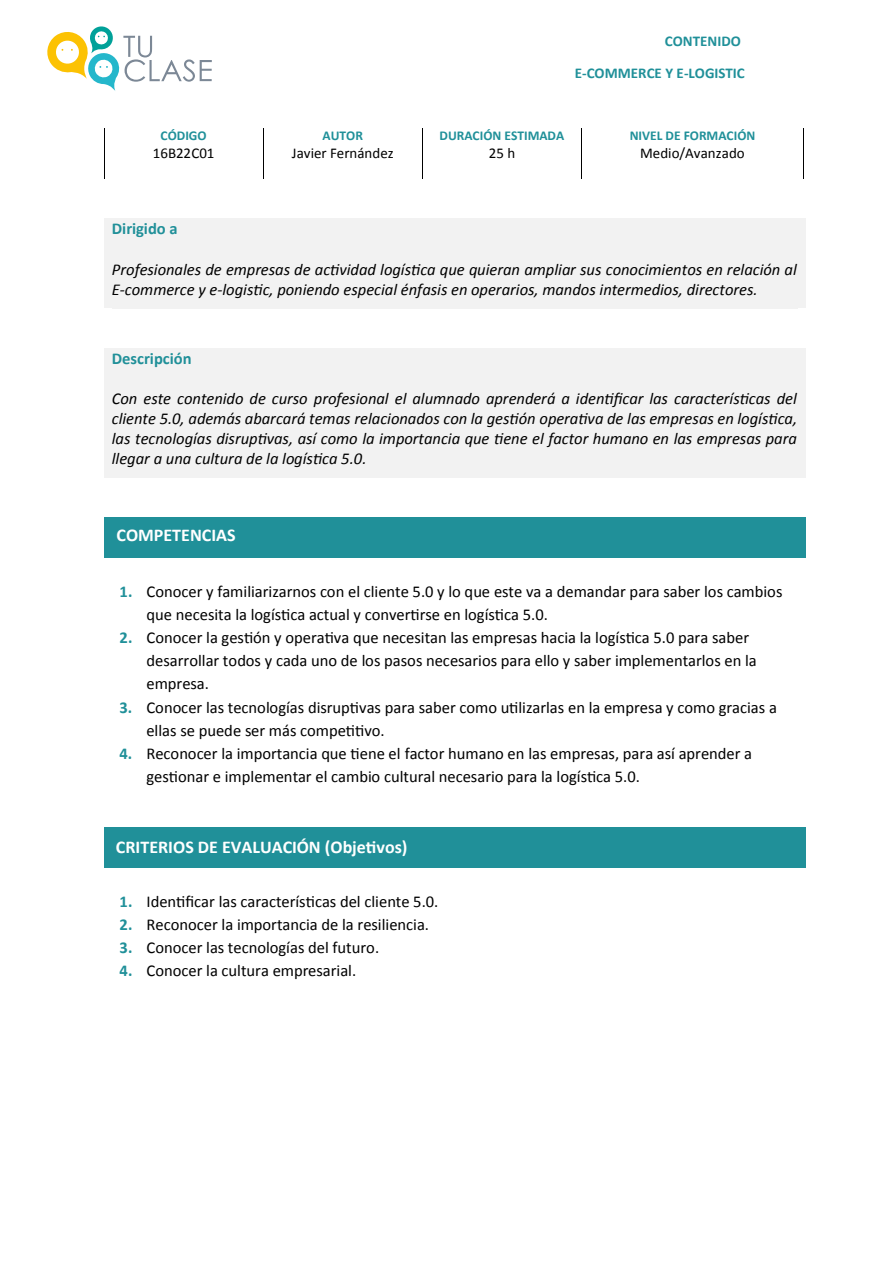
<style>
.page{position:relative;width:893px;height:1263px;background:#fff}
.page>*{position:absolute;margin:0;border:0;box-sizing:border-box;transform-origin:0 0}
.t1{font:700 18px "Calibri";color:#fff}
.t2{font:16.5px/23.1px "Calibri";color:#000}
.t3{font:italic 16.5px/20.1px "Calibri";color:#000}
.t4{font:700 16.5px "Calibri";color:#209099}
.t5{font:15px "Calibri";color:#000}
.t6{font:700 15px/31.8px "Calibri";color:#209099;text-align:right}
.t7{font:700 13.5px "Calibri";color:#209099}
.s1{font-weight:700;color:#209099}
</style>
<div class="page">
<div style="left:104px;top:219px;width:702px;height:89px;background:#f2f2f2"></div>
<div style="left:104px;top:348px;width:702px;height:130px;background:#f2f2f2"></div>
<div style="left:104px;top:518px;width:702px;height:40px;background:#209099"></div>
<div style="left:104px;top:828px;width:702px;height:40px;background:#209099"></div>
<hr style="left:104px;top:128px;width:1px;height:34px;background:#000">
<hr style="left:263px;top:128px;width:1px;height:34px;background:#000">
<hr style="left:422px;top:128px;width:1px;height:34px;background:#000">
<hr style="left:582px;top:128px;width:1px;height:34px;background:#000">
<hr style="left:803px;top:128px;width:1px;height:34px;background:#000">
<svg style="left:104px;top:162px;width:1px;height:17px"></svg>
<svg style="left:263px;top:162px;width:1px;height:17px"></svg>
<svg style="left:422px;top:162px;width:1px;height:17px"></svg>
<svg style="left:803px;top:162px;width:1px;height:17px"></svg>
<svg style="left:47px;top:26px;width:165px;height:65px"></svg>
<p class="t7" style="left:161px;top:126px;width:48px">CÓDIGO</p>
<p class="t5" style="left:153px;top:143px;width:63px">16B22C01</p>
<p class="t7" style="left:323px;top:126px;width:42px">AUTOR</p>
<p class="t5" style="left:292px;top:143px;width:103px">Javier Fernández</p>
<p class="t6" style="left:575px;top:25px;width:172px">CONTENIDO<br>E-COMMERCE Y E-LOGISTIC</p>
<p class="t7" style="left:440px;top:126px;width:126px">DURACIÓN ESTIMADA</p>
<p class="t5" style="left:489px;top:143px;width:28px">25 h</p>
<p class="t7" style="left:630px;top:126px;width:127px">NIVEL DE FORMACIÓN</p>
<p class="t5" style="left:640px;top:143px;width:106px">Medio/Avanzado</p>
<p class="t4" style="left:112px;top:217px;width:67px">Dirigido a</p>
<p class="t3" style="left:112px;top:258px;width:687px">Profesionales de empresas de actividad logística que quieran ampliar sus conocimientos en relación al<br>E-commerce y e-logistic, poniendo especial énfasis en operarios, mandos intermedios, directores.</p>
<p class="t4" style="left:112px;top:347px;width:81px">Descripción</p>
<p class="t3" style="left:112px;top:388px;width:687px;text-align:justify">Con este contenido de curso profesional el alumnado aprenderá a identificar las características del cliente 5.0, además abarcará temas relacionados con la gestión operativa de las empresas en logística, las tecnologías disruptivas, así como la importancia que tiene el factor humano en las empresas para llegar a una cultura de la logística 5.0.</p>
<p class="t1" style="left:116px;top:522px;width:121px">COMPETENCIAS</p>
<p class="t2" style="left:147px;top:579px;width:637px;text-indent:-27px"><span class="s1">1.</span> Conocer y familiarizarnos con el cliente 5.0 y lo que este va a demandar para saber los cambios que necesita la logística actual y convertirse en logística 5.0.</p>
<p class="t2" style="left:146px;top:626px;width:612px;text-indent:-27px"><span class="s1">2.</span> Conocer la gestión y operativa que necesitan las empresas hacia la logística 5.0 para saber desarrollar todos y cada uno de los pasos necesarios para ello y saber implementarlos en la empresa.</p>
<p class="t2" style="left:146px;top:695px;width:632px;text-indent:-27px"><span class="s1">3.</span> Conocer las tecnologías disruptivas para saber como utilizarlas en la empresa y como gracias a ellas se puede ser más competitivo.</p>
<p class="t2" style="left:146px;top:741px;width:607px;text-indent:-27px"><span class="s1">4.</span> Reconocer la importancia que tiene el factor humano en las empresas, para así aprender a gestionar e implementar el cambio cultural necesario para la logística 5.0.</p>
<p class="t1" style="left:116px;top:834px;width:293px">CRITERIOS DE EVALUACIÓN (Objetivos)</p>
<p class="t2" style="left:120px;top:889px;width:320px"><span class="s1">1.</span> Identificar las características del cliente 5.0.</p>
<p class="t2" style="left:120px;top:913px;width:311px"><span class="s1">2.</span> Reconocer la importancia de la resiliencia.</p>
<p class="t2" style="left:120px;top:936px;width:261px"><span class="s1">3.</span> Conocer las tecnologías del futuro.</p>
<p class="t2" style="left:120px;top:959px;width:238px"><span class="s1">4.</span> Conocer la cultura empresarial.</p>
</div>
